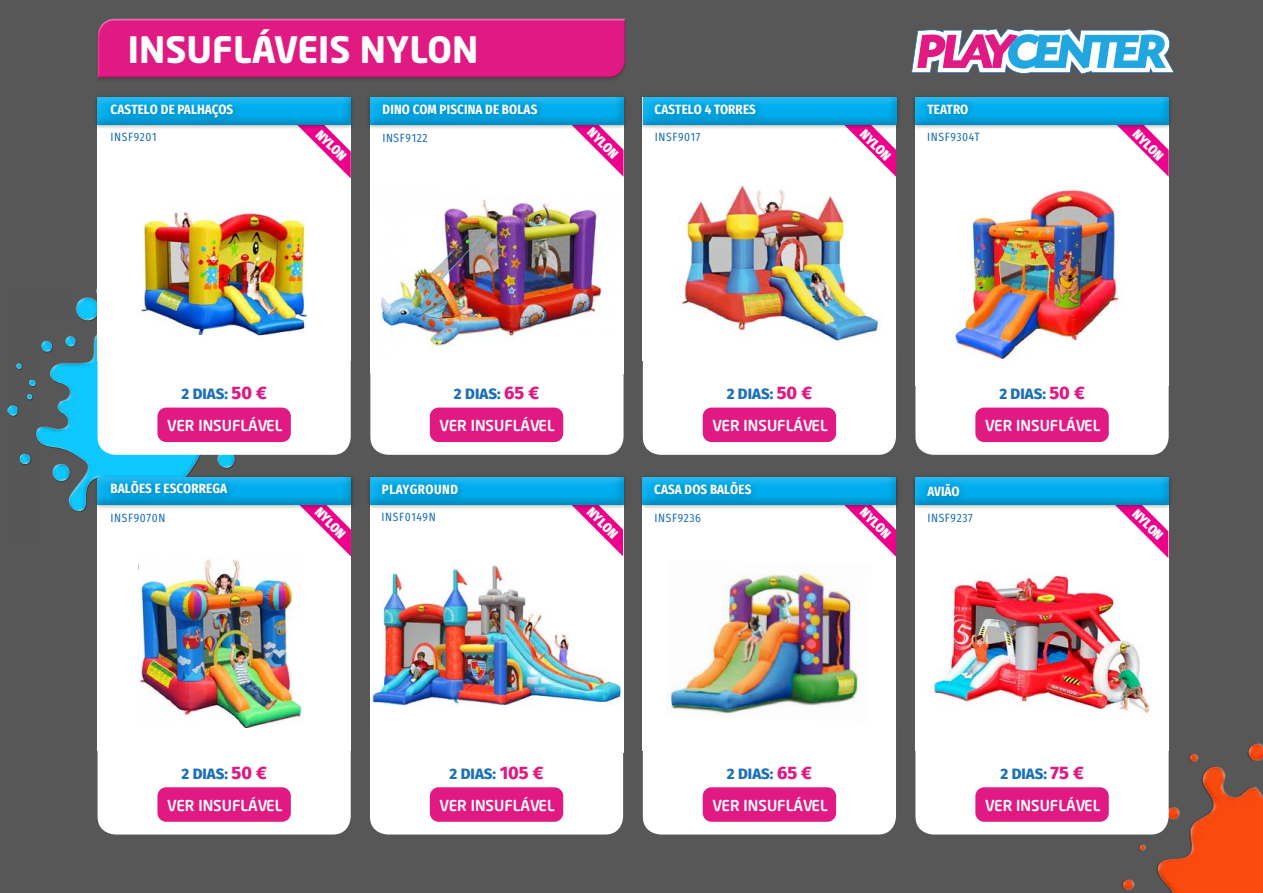
<style>
.page{position:relative;width:1263px;height:893px;background:#575757}
.page>*{position:absolute;margin:0;border:0;box-sizing:border-box;transform-origin:0 0}
.t1{font:700 36px "Neo Sans Std";color:#fff}
.t2{font:800 15px "Fira Sans";color:#1c70b8}
.t3{font:500 14.85px "Neo Sans Pro";color:#fff}
.t4{font:800 13.5px "Fira Sans Condensed";color:#fff}
.t5{font:700 13.35px "Fira Sans Condensed";letter-spacing:.01em;color:#fff}
.t6{font:700 13.35px "Fira Sans Condensed";letter-spacing:.04em;color:#fff}
.t7{font:12px "Fira Sans Condensed";letter-spacing:.05em;color:#1c70b8}
.s1{font-size:18px;color:#e01a82}
</style>
<div class="page">
<svg style="left:911px;top:28px;width:264px;height:46px"></svg>
<div style="left:643px;top:97px;width:253px;height:264px;background:#fff"></div>
<img style="left:1034px;top:652px;width:229px;height:241px">
<img style="left:2px;top:236px;width:255px;height:345px">
<div style="left:915px;top:98px;width:254px;height:288px;background:#fff"></div>
<div style="left:98px;top:97px;width:253px;height:264px;background:#fff"></div>
<div style="left:370px;top:97px;width:253px;height:277px;background:#fff"></div>
<div style="left:915px;top:477px;width:253px;height:274px;background:#fff"></div>
<div style="left:98px;top:477px;width:253px;height:274px;background:#fff"></div>
<div style="left:643px;top:477px;width:253px;height:274px;background:#fff"></div>
<div style="left:370px;top:477px;width:253px;height:276px;background:#fff"></div>
<svg style="left:849px;top:510px;width:47px;height:46px"></svg>
<svg style="left:304px;top:510px;width:47px;height:46px"></svg>
<svg style="left:1122px;top:130px;width:47px;height:47px"></svg>
<svg style="left:849px;top:130px;width:47px;height:47px"></svg>
<svg style="left:1120px;top:510px;width:48px;height:48px"></svg>
<svg style="left:302px;top:130px;width:49px;height:48px"></svg>
<svg style="left:576px;top:510px;width:47px;height:46px"></svg>
<svg style="left:577px;top:130px;width:46px;height:46px"></svg>
<div style="left:640px;top:95px;width:261px;height:35px;background:#000;opacity:.35"></div>
<div style="left:631px;top:87px;width:274px;height:39px;background:#575757"></div>
<div style="left:633px;top:90px;width:276px;height:36px;background:#000;opacity:.3"></div>
<div style="left:639px;top:474px;width:261px;height:36px;background:#000;opacity:.35"></div>
<div style="left:630px;top:467px;width:274px;height:39px;background:#575757"></div>
<div style="left:633px;top:470px;width:276px;height:36px;background:#000;opacity:.3"></div>
<div style="left:912px;top:95px;width:261px;height:35px;background:#000;opacity:.35"></div>
<div style="left:903px;top:87px;width:274px;height:39px;background:#575757"></div>
<div style="left:905px;top:90px;width:276px;height:36px;background:#000;opacity:.3"></div>
<div style="left:911px;top:474px;width:261px;height:36px;background:#000;opacity:.35"></div>
<div style="left:903px;top:467px;width:274px;height:39px;background:#575757"></div>
<div style="left:905px;top:470px;width:276px;height:36px;background:#000;opacity:.3"></div>
<div style="left:94px;top:95px;width:261px;height:35px;background:#000;opacity:.35"></div>
<div style="left:85px;top:87px;width:274px;height:39px;background:#575757"></div>
<div style="left:87px;top:90px;width:276px;height:36px;background:#000;opacity:.3"></div>
<div style="left:94px;top:474px;width:261px;height:36px;background:#000;opacity:.35"></div>
<div style="left:85px;top:467px;width:274px;height:39px;background:#fff;opacity:.36"></div>
<div style="left:88px;top:470px;width:276px;height:36px;background:#000;opacity:.3"></div>
<div style="left:366px;top:95px;width:261px;height:35px;background:#000;opacity:.35"></div>
<div style="left:358px;top:87px;width:273px;height:39px;background:#575757"></div>
<div style="left:360px;top:90px;width:276px;height:36px;background:#000;opacity:.3"></div>
<div style="left:366px;top:474px;width:261px;height:36px;background:#000;opacity:.35"></div>
<div style="left:358px;top:467px;width:273px;height:39px;background:#575757"></div>
<div style="left:360px;top:470px;width:276px;height:36px;background:#000;opacity:.3"></div>
<div style="left:915px;top:710px;width:254px;height:124px;background:#fff;border-radius:18px"></div>
<div style="left:98px;top:710px;width:253px;height:124px;background:#fff;border-radius:18px"></div>
<div style="left:643px;top:710px;width:253px;height:124px;background:#fff;border-radius:18px"></div>
<div style="left:370px;top:710px;width:253px;height:124px;background:#fff;border-radius:18px"></div>
<div style="left:915px;top:331px;width:254px;height:124px;background:#fff;border-radius:18px"></div>
<img style="left:669px;top:572px;width:192px;height:143px">
<div style="left:98px;top:331px;width:253px;height:124px;background:#fff;border-radius:18px"></div>
<div style="left:643px;top:331px;width:253px;height:124px;background:#fff;border-radius:18px"></div>
<div style="left:370px;top:331px;width:253px;height:124px;background:#fff;border-radius:18px"></div>
<img style="left:680px;top:186px;width:202px;height:155px">
<div style="left:648px;top:98px;width:118px;height:26px;background:#000;opacity:.3"></div>
<div style="left:104px;top:98px;width:139px;height:29px;background:#000;opacity:.3"></div>
<div style="left:648px;top:475px;width:113px;height:29px;background:#000;opacity:.3"></div>
<div style="left:377px;top:97px;width:170px;height:26px;background:#000;opacity:.3"></div>
<div style="left:105px;top:474px;width:131px;height:29px;background:#000;opacity:.3"></div>
<img style="left:933px;top:573px;width:217px;height:142px">
<div style="left:921px;top:477px;width:48px;height:28px;background:#000;opacity:.3"></div>
<img style="left:140px;top:559px;width:163px;height:168px">
<img style="left:371px;top:562px;width:250px;height:144px">
<div style="left:376px;top:477px;width:92px;height:27px;background:#000;opacity:.3"></div>
<div style="left:921px;top:97px;width:57px;height:26px;background:#000;opacity:.3"></div>
<div style="left:703px;top:408px;width:133px;height:34px;background:#e01a82"></div>
<svg style="left:703px;top:787px;width:133px;height:35px;background:#e02085"></svg>
<div style="left:430px;top:408px;width:133px;height:34px;background:#e01a82"></div>
<svg style="left:430px;top:787px;width:133px;height:35px;background:#e02085"></svg>
<div style="left:157px;top:408px;width:134px;height:34px;background:#e01a82"></div>
<svg style="left:157px;top:787px;width:134px;height:35px;background:#e12186"></svg>
<div style="left:975px;top:408px;width:134px;height:34px;background:#e01a82"></div>
<svg style="left:975px;top:787px;width:134px;height:35px;background:#e12186"></svg>
<div style="left:96px;top:19px;width:531px;height:63px;background:#525252"></div>
<div style="left:96px;top:16px;width:531px;height:63px;background:#575757"></div>
<div style="left:96px;top:18px;width:531px;height:62px;background:#454545;opacity:.62"></div>
<img style="left:953px;top:190px;width:168px;height:171px">
<img style="left:138px;top:211px;width:169px;height:125px">
<img style="left:380px;top:199px;width:222px;height:148px">
<h1 class="t1" style="left:128px;top:26px;width:352px">INSUFLÁVEIS NYLON</h1>
<p class="t5" style="left:383px;top:97px;width:156px">DINO COM PISCINA DE BOLAS</p>
<p class="t5" style="left:111px;top:97px;width:124px">CASTELO DE PALHAÇOS</p>
<p class="t5" style="left:654px;top:97px;width:103px">CASTELO 4 TORRES</p>
<p class="t4" style="left:599px;top:121px;width:38px;rotate:45deg">NYLON</p>
<p class="t4" style="left:327px;top:123px;width:38px;rotate:45deg">NYLON</p>
<p class="t7" style="left:111px;top:126px;width:48px">INSF9201</p>
<p class="t7" style="left:655px;top:126px;width:47px">INSF9017</p>
<p class="t7" style="left:382px;top:127px;width:47px">INSF9122</p>
<p class="t4" style="left:871px;top:123px;width:38px;rotate:45deg">NYLON</p>
<p class="t5" style="left:927px;top:97px;width:42px">TEATRO</p>
<p class="t7" style="left:927px;top:126px;width:54px">INSF9304T</p>
<p class="t4" style="left:1144px;top:123px;width:38px;rotate:45deg">NYLON</p>
<p class="t2" style="left:181px;top:381px;width:87px">2 DIAS: <span class="s1">50 €</span></p>
<p class="t2" style="left:454px;top:381px;width:87px">2 DIAS: <span class="s1">65 €</span></p>
<p class="t2" style="left:727px;top:381px;width:87px">2 DIAS: <span class="s1">50 €</span></p>
<p class="t2" style="left:999px;top:381px;width:87px">2 DIAS: <span class="s1">50 €</span></p>
<p class="t3" style="left:167px;top:416px;width:117px">VER INSUFLÁVEL</p>
<p class="t3" style="left:439px;top:416px;width:117px">VER INSUFLÁVEL</p>
<p class="t3" style="left:712px;top:416px;width:117px">VER INSUFLÁVEL</p>
<p class="t3" style="left:985px;top:416px;width:117px">VER INSUFLÁVEL</p>
<p class="t5" style="left:111px;top:476px;width:118px">BALÕES E ESCORREGA</p>
<p class="t5" style="left:654px;top:477px;width:99px">CASA DOS BALÕES</p>
<p class="t6" style="left:382px;top:477px;width:78px">PLAYGROUND</p>
<p class="t7" style="left:382px;top:506px;width:56px">INSF0149N</p>
<p class="t4" style="left:598px;top:501px;width:38px;rotate:45deg">NYLON</p>
<p class="t4" style="left:326px;top:501px;width:38px;rotate:45deg">NYLON</p>
<p class="t7" style="left:111px;top:506px;width:56px">INSF9070N</p>
<p class="t7" style="left:654px;top:506px;width:48px">INSF9236</p>
<p class="t4" style="left:871px;top:501px;width:38px;rotate:45deg">NYLON</p>
<p class="t5" style="left:927px;top:479px;width:34px">AVIÃO</p>
<p class="t7" style="left:927px;top:507px;width:47px">INSF9237</p>
<p class="t4" style="left:1143px;top:503px;width:38px;rotate:45deg">NYLON</p>
<p class="t2" style="left:181px;top:760px;width:87px">2 DIAS: <span class="s1">50 €</span></p>
<p class="t3" style="left:167px;top:796px;width:117px">VER INSUFLÁVEL</p>
<p class="t2" style="left:449px;top:760px;width:95px">2 DIAS: <span class="s1">105 €</span></p>
<p class="t3" style="left:439px;top:796px;width:117px">VER INSUFLÁVEL</p>
<p class="t2" style="left:727px;top:760px;width:87px">2 DIAS: <span class="s1">65 €</span></p>
<p class="t3" style="left:712px;top:796px;width:117px">VER INSUFLÁVEL</p>
<p class="t2" style="left:1000px;top:760px;width:85px">2 DIAS: <span class="s1">75 €</span></p>
<p class="t3" style="left:985px;top:796px;width:117px">VER INSUFLÁVEL</p>
</div>
